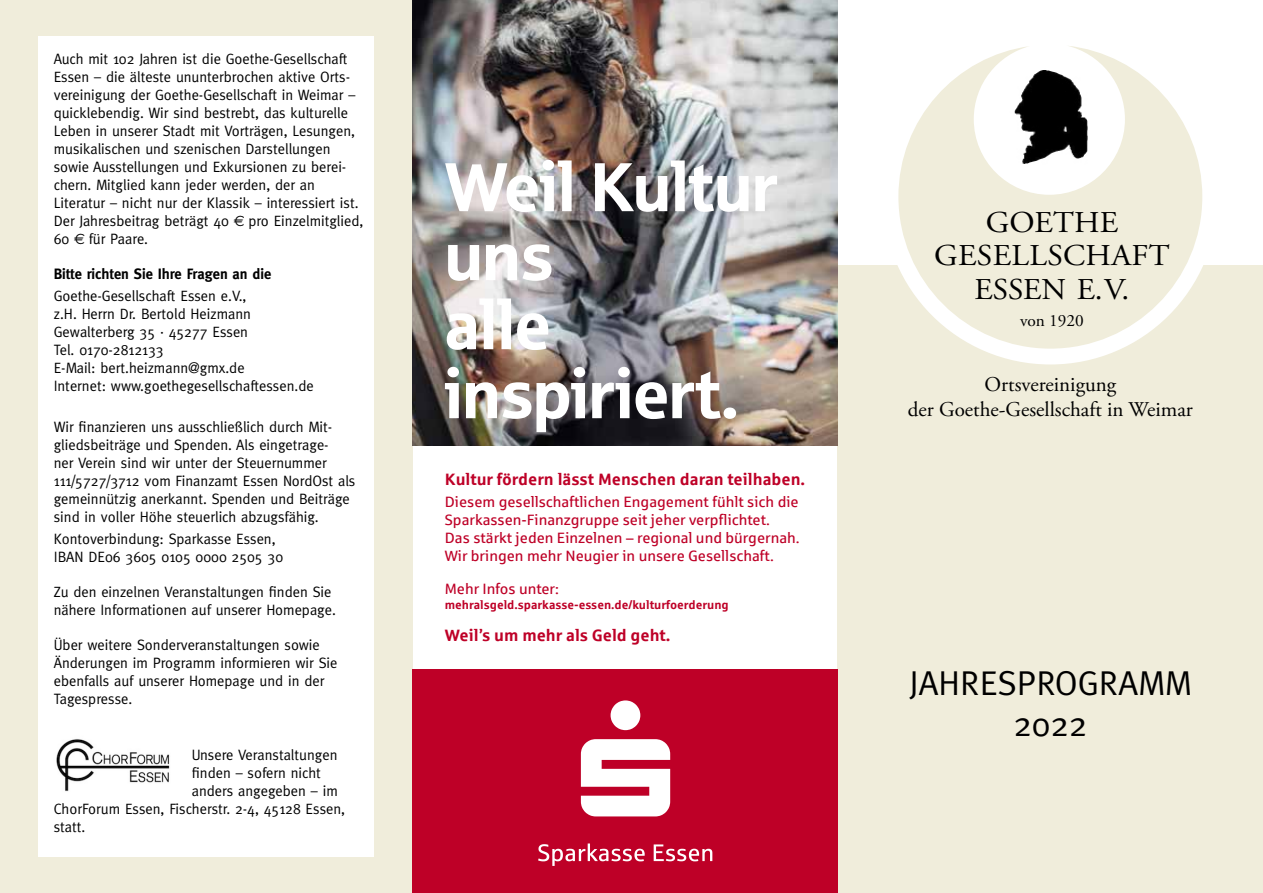
<style>
.page{position:relative;width:1263px;height:893px;background:#fff}
.page>*{position:absolute;margin:0;border:0;box-sizing:border-box;transform-origin:0 0}
.t1{font:69px/69px "Sparkasse Head";color:#fff}
.t2{font:34.5px/41.4px "Meta";color:#000;text-align:center}
.t3{font:30.15px/33.5px "Adobe Garamond Pro";letter-spacing:.01em;color:#000;text-align:center;scale:1.05 1}
.t4{font:21px/25.2px "Adobe Garamond Pro";color:#000;text-align:center}
.t5{font:17.25px "Adobe Garamond Pro";color:#000}
.t6{font:700 16.5px "Sparkasse Rg";color:#be0027}
.t7{font:15px/18px "Meta";color:#000}
.t8{font:15px/18px "Sparkasse Rg";color:#be0027}
.t9{font:700 15px "Meta";color:#000}
.t10{font:700 12px "Sparkasse Rg";color:#be0027}
.s1{font-family:"Euro Sans"}
</style>
<div class="page">
<div style="left:0;top:0;width:412px;height:893px;background:#f0eddb"></div>
<div style="left:38px;top:36px;width:336px;height:821px;background:#fff"></div>
<div style="left:838px;top:265px;width:425px;height:628px;background:#f0eddb"></div>
<div style="left:883px;top:30px;width:335px;height:334px;background:#fff;border-radius:50%"></div>
<svg style="left:898px;top:46px;width:304px;height:303px;fill:#f0eddb"></svg>
<div style="left:1009px;top:66px;width:83px;height:108px;background:#fff"></div>
<img style="left:1014px;top:70px;width:74px;height:94px">
<img style="left:412px;top:0;width:426px;height:446px">
<div style="left:412px;top:669px;width:426px;height:224px;background:#be0027"></div>
<svg style="left:538px;top:843px;width:174px;height:23px"></svg>
<svg style="left:581px;top:700px;width:89px;height:116px"></svg>
<img style="left:56px;top:739px;width:114px;height:53px">
<p class="t7" style="left:54px;top:50px;width:311px">Auch mit 102 Jahren ist die Goethe-Gesellschaft Essen – die älteste ununterbrochen aktive Orts&shy;vereinigung der Goethe-Gesellschaft in Weimar – quicklebendig. Wir sind bestrebt, das kulturelle Leben in unserer Stadt mit Vorträgen, Lesungen, musikalischen und szenischen Darstellungen sowie Ausstellungen und Exkursionen zu berei&shy;chern. Mitglied kann jeder werden, der an Literatur – nicht nur der Klassik – interessiert ist.<br>Der Jahresbeitrag beträgt 40 <span class="s1">€</span> pro Einzelmitglied, 60 <span class="s1">€</span> für Paare.</p>
<p class="t9" style="left:54px;top:265px;width:219px">Bitte richten Sie Ihre Fragen an die</p>
<p class="t7" style="left:54px;top:287px;width:261px">Goethe-Gesellschaft Essen e.V.,<br>z.H. Herrn Dr. Bertold Heizmann<br>Gewalterberg 35 ∙ 45277 Essen<br>Tel. 0170-2812133<br>E-Mail: bert.heizmann@gmx.de<br>Internet: www.goethegesellschaftessen.de</p>
<p class="t7" style="left:54px;top:417px;width:303px">Wir finanzieren uns ausschließlich durch Mit&shy;gliedsbeiträge und Spenden. Als eingetrage-<br>ner Verein sind wir unter der Steuernummer 111/5727/3712 vom Finanzamt Essen NordOst als gemeinnützig anerkannt. Spenden und Beiträge sind in voller Höhe steuerlich abzugsfähig.</p>
<p class="t7" style="left:54px;top:529px;width:231px">Kontoverbindung: Sparkasse Essen,<br>IBAN DE06 3605 0105 0000 2505 30</p>
<p class="t7" style="left:54px;top:582px;width:284px">Zu den einzelnen Veranstaltungen finden Sie nähere Informationen auf unserer Homepage.</p>
<p class="t7" style="left:54px;top:635px;width:285px">Über weitere Sonderveranstaltungen sowie Änderungen im Programm informieren wir Sie ebenfalls auf unserer Homepage und in der Tagespresse.</p>
<p class="t7" style="left:192px;top:746px;width:147px">Unsere Veranstaltungen</p>
<p class="t7" style="left:192px;top:764px;width:131px">finden – sofern nicht</p>
<p class="t7" style="left:192px;top:782px;width:147px">anders angegeben – im</p>
<p class="t7" style="left:54px;top:800px;width:293px">ChorForum Essen, Fischerstr. 2-4, 45128 Essen,</p>
<p class="t7" style="left:54px;top:818px;width:33px">statt.</p>
<h1 class="t1" style="left:445px;top:150px;width:334px">Weil Kultur uns<br>alle inspiriert.</h1>
<p class="t6" style="left:445px;top:469px;width:362px">Kultur fördern lässt Menschen daran teilhaben.</p>
<p class="t8" style="left:445px;top:493px;width:356px">Diesem gesellschaftlichen Engagement fühlt sich die Sparkassen-Finanzgruppe seit jeher verpflichtet.<br>Das stärkt jeden Einzelnen – regional und bürgernah.<br>Wir bringen mehr Neugier in unsere Gesellschaft.</p>
<p class="t8" style="left:445px;top:579px;width:116px">Mehr Infos unter:</p>
<p class="t10" style="left:445px;top:597px;width:285px">mehralsgeld.sparkasse-essen.de/kulturfoerderung</p>
<p class="t6" style="left:445px;top:625px;width:227px">Weil’s um mehr als Geld geht.</p>
<h3 class="t3" style="left:934px;top:206px;width:226px">GOETHE<br>GESELLSCHAFT<br>ESSEN E. V.</h3>
<p class="t5" style="left:1020px;top:310px;width:65px">von 1920</p>
<h3 class="t4" style="left:908px;top:373px;width:286px">Ortsvereinigung<br>der Goethe-Gesellschaft in Weimar</h3>
<h2 class="t2" style="left:909px;top:662px;width:283px">JAHRESPROGRAMM<br>2022</h2>
</div>
